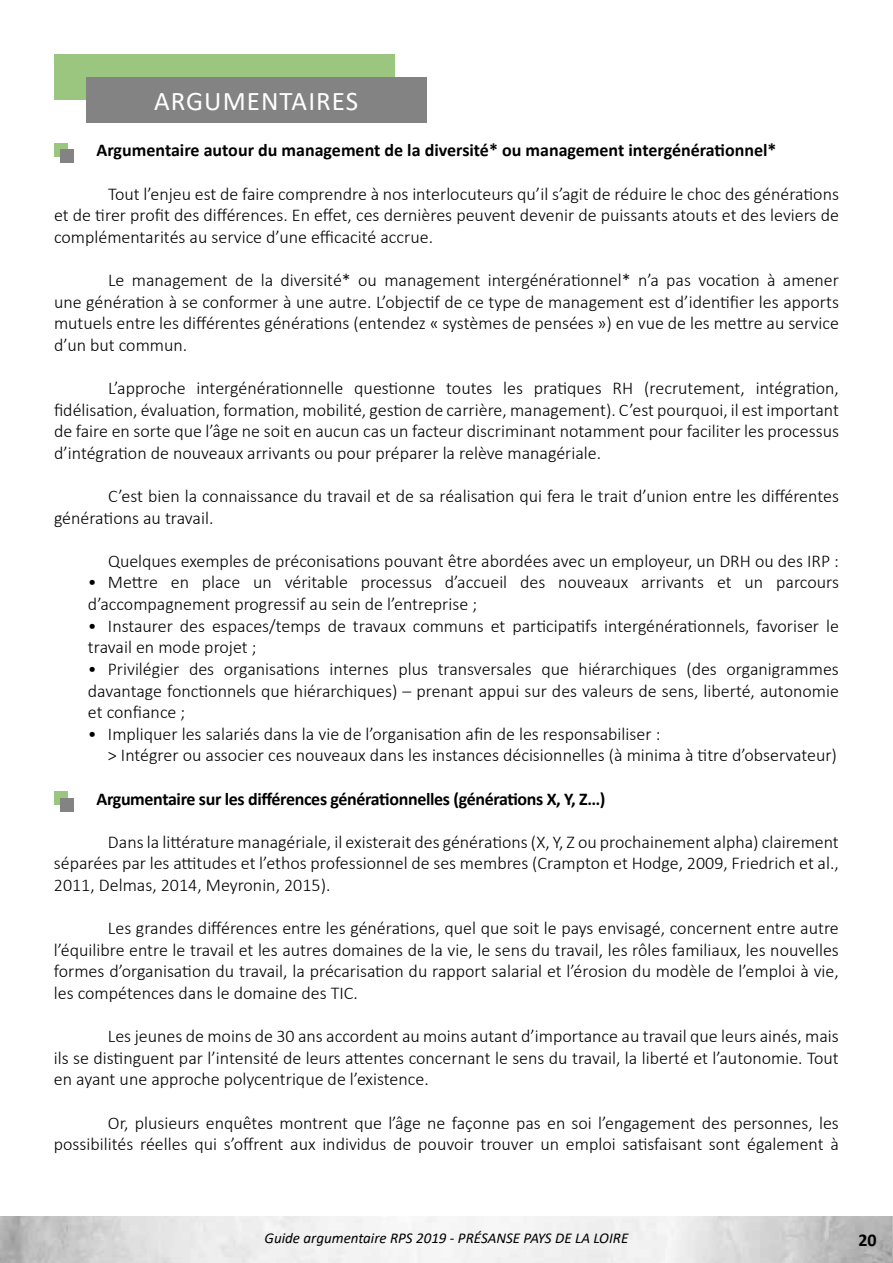
<style>
.page{position:relative;width:893px;height:1263px;background:#fff}
.page>*{position:absolute;margin:0;border:0;box-sizing:border-box;transform-origin:0 0}
.t1{font:27px "Calibri";letter-spacing:.04em;color:#fff}
.t2{font:300 18px/21.6px "Calibri";color:#000;text-align:justify}
.t3{font:700 18px "Calibri";letter-spacing:-.01em;color:#000}
.t4{font:italic 15px "Calibri";color:#000}
</style>
<div class="page">
<div style="left:54px;top:54px;width:341px;height:46px;background:#9bc680"></div>
<div style="left:86px;top:77px;width:341px;height:46px;background:#848383"></div>
<div style="left:54px;top:143px;width:13px;height:13px;background:#9bc680"></div>
<div style="left:61px;top:150px;width:13px;height:13px;background:#848383"></div>
<div style="left:54px;top:791px;width:13px;height:13px;background:#9bc680"></div>
<div style="left:61px;top:798px;width:13px;height:13px;background:#848383"></div>
<h1 class="t1" style="left:154px;top:82px;width:206px">ARGUMENTAIRES</h1>
<p class="t3" style="left:97px;top:138px;width:681px">Argumentaire autour du management de la diversité* ou management intergénérationnel*</p>
<p class="t2" style="left:54px;top:183px;width:786px;text-indent:54px">Tout l’enjeu est de faire comprendre à nos interlocuteurs qu’il s’agit de réduire le choc des générations et de tirer profit des différences. En effet, ces dernières peuvent devenir de puissants atouts et des leviers de complémentarités au service d’une efficacité accrue.</p>
<p class="t2" style="left:54px;top:269px;width:786px;text-indent:54px">Le management de la diversité* ou management intergénérationnel* n’a pas vocation à amener une génération à se conformer à une autre. L’objectif de ce type de management est d’identifier les apports mutuels entre les différentes générations (entendez « systèmes de pensées ») en vue de les mettre au service d’un but commun.</p>
<p class="t2" style="left:54px;top:377px;width:786px;text-indent:54px">L’approche intergénérationnelle questionne toutes les pratiques RH (recrutement, intégration, fidélisation, évaluation, formation, mobilité, gestion de carrière, management). C’est pourquoi, il est important de faire en sorte que l’âge ne soit en aucun cas un facteur discriminant notamment pour faciliter les processus d’intégration de nouveaux arrivants ou pour préparer la relève managériale.</p>
<p class="t2" style="left:54px;top:485px;width:786px;text-indent:54px">C’est bien la connaissance du travail et de sa réalisation qui fera le trait d’union entre les différentes générations au travail.</p>
<p class="t2" style="left:108px;top:550px;width:732px">Quelques exemples de préconisations pouvant être abordées avec un employeur, un DRH ou des IRP :</p>
<p class="t2" style="left:88px;top:571px;width:752px">• Mettre en place un véritable processus d’accueil des nouveaux arrivants et un parcours d’accompagnement progressif au sein de l’entreprise ;</p>
<p class="t2" style="left:88px;top:615px;width:752px">• Instaurer des espaces/temps de travaux communs et participatifs intergénérationnels, favoriser le travail en mode projet ;</p>
<p class="t2" style="left:88px;top:658px;width:752px">• Privilégier des organisations internes plus transversales que hiérarchiques (des organigrammes davantage fonctionnels que hiérarchiques) – prenant appui sur des valeurs de sens, liberté, autonomie et confiance ;</p>
<p class="t2" style="left:108px;top:723px;width:730px;text-indent:-20px">• Impliquer les salariés dans la vie de l’organisation afin de les responsabiliser :<br>&gt; Intégrer ou associer ces nouveaux dans les instances décisionnelles (à minima à titre d’observateur)</p>
<p class="t3" style="left:96px;top:786px;width:510px">Argumentaire sur les différences générationnelles (générations X, Y, Z…)</p>
<p class="t2" style="left:54px;top:831px;width:786px;text-indent:54px">Dans la littérature managériale, il existerait des générations (X, Y, Z ou prochainement alpha) clairement séparées par les attitudes et l’ethos professionnel de ses membres (Crampton et Hodge, 2009, Friedrich et al., 2011, Delmas, 2014, Meyronin, 2015).</p>
<p class="t2" style="left:54px;top:917px;width:786px;text-indent:54px">Les grandes différences entre les générations, quel que soit le pays envisagé, concernent entre autre l’équilibre entre le travail et les autres domaines de la vie, le sens du travail, les rôles familiaux, les nouvelles formes d’organisation du travail, la précarisation du rapport salarial et l’érosion du modèle de l’emploi à vie, les compétences dans le domaine des TIC.</p>
<p class="t2" style="left:54px;top:1025px;width:786px;text-indent:54px">Les jeunes de moins de 30 ans accordent au moins autant d’importance au travail que leurs ainés, mais ils se distinguent par l’intensité de leurs attentes concernant le sens du travail, la liberté et l’autonomie. Tout en ayant une approche polycentrique de l’existence.</p>
<p class="t2" style="left:54px;top:1111px;width:786px;text-align:right">Or, plusieurs enquêtes montrent que l’âge ne façonne pas en soi l’engagement des personnes, les possibilités réelles qui s’offrent aux individus de pouvoir trouver un emploi satisfaisant sont également à</p>
<p class="t4" style="left:265px;top:1227px;width:365px">Guide argumentaire RPS 2019 - PRÉSANSE PAYS DE LA LOIRE</p>
<p class="t3" style="left:858px;top:1227px;width:20px">20</p>
</div>
